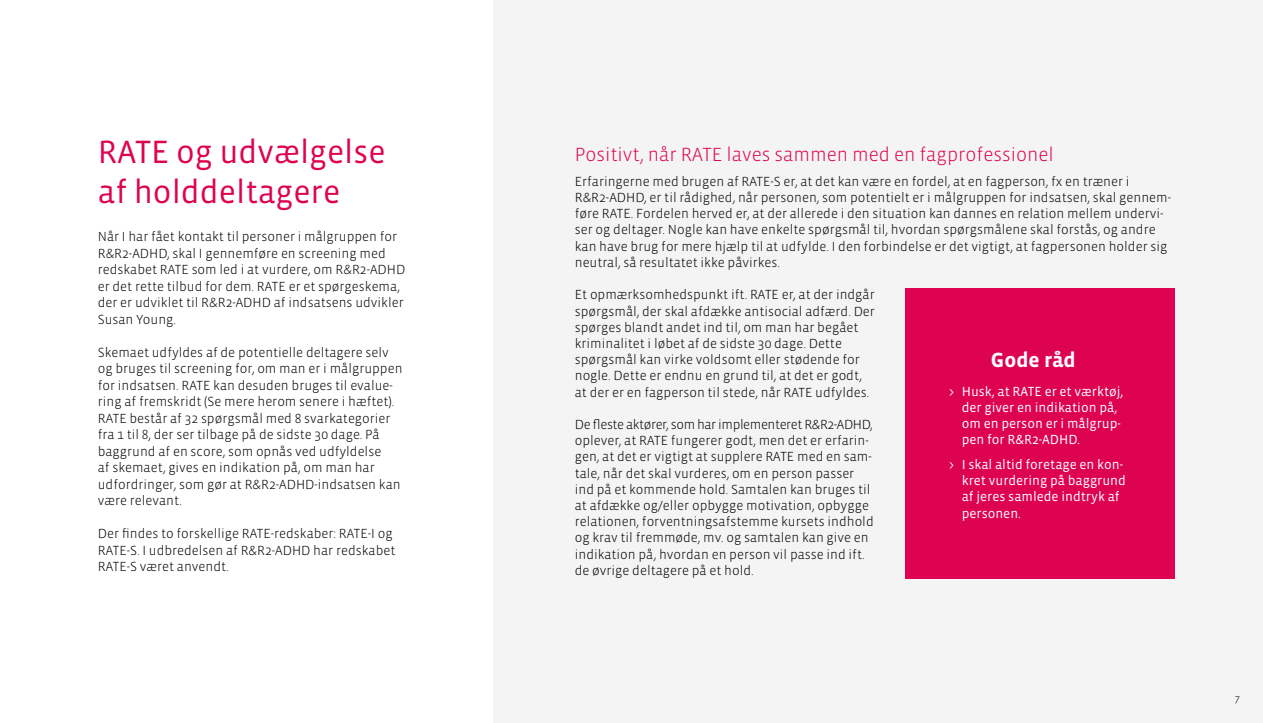
<style>
.page{position:relative;width:1263px;height:723px;background:#fff}
.page>*{position:absolute;margin:0;border:0;box-sizing:border-box;transform-origin:0 0}
.overksrift{font:33px/39.6px "Vista Sans OTCE";color:#de0351}
.txt{font:700 21px "Vista Sans OTCE";color:#fff}
.underoverskrift{font:300 19.5px "Vista Sans OTCE";color:#de0351}
.txt-2{font:300 13.5px/16.2px "Vista Sans OTCE";color:#000}
.t1{font:13.5px/16.2px "Vista Sans OTCE";color:#fff}
.txt-3{font:300 13.5px "Vista Sans OTCE";letter-spacing:-.03em;color:#000}
.t2{font:300 10.5px "Vista Sans OTCE";color:#000}
</style>
<div class="page">
<div style="left:493px;top:0;width:770px;height:723px;background:#f4f4f4"></div>
<div style="left:905px;top:288px;width:269px;height:290px;background:#de0351"></div>
<p class="overksrift" style="left:98px;top:132px;width:289px">RATE og udvælgelse af holddeltagere</p>
<p class="txt-2" style="left:98px;top:228px;width:309px">Når I har fået kontakt til personer i målgruppen for R&amp;R2-ADHD, skal I gennemføre en screening med redskabet RATE som led i at vurdere, om R&amp;R2-ADHD er det rette tilbud for dem. RATE er et spørgeskema, der er udviklet til R&amp;R2-ADHD af indsatsens udvikler Susan Young.</p>
<p class="txt-2" style="left:98px;top:344px;width:306px">Skemaet udfyldes af de potentielle deltagere selv og bruges til screening for, om man er i målgruppen for indsatsen. RATE kan desuden bruges til evalue&shy;ring af fremskridt (Se mere herom senere i hæftet).<br>RATE består af 32 spørgsmål med 8 svarkategorier fra 1 til 8, der ser tilbage på de sidste 30 dage. På baggrund af en score, som opnås ved udfyldelse<br>af skemaet, gives en indikation på, om man har udfordringer, som gør at R&amp;R2-ADHD-indsatsen kan være relevant.</p>
<p class="txt-2" style="left:98px;top:525px;width:299px">Der findes to forskellige RATE-redskaber: RATE-I og<br>RATE-S. I udbredelsen af R&amp;R2-ADHD har redskabet<br>RATE-S været anvendt.</p>
<p class="underoverskrift" style="left:575px;top:143px;width:481px">Positivt, når RATE laves sammen med en fagprofessionel</p>
<p class="txt-2" style="left:575px;top:173px;width:598px">Erfaringerne med brugen af RATE-S er, at det kan være en fordel, at en fagperson, fx en træner i R&amp;R2-ADHD, er til rådighed, når personen, som potentielt er i målgruppen for indsatsen, skal gennem&shy;føre RATE. Fordelen herved er, at der allerede i den situation kan dannes en relation mellem undervi&shy;ser og deltager. Nogle kan have enkelte spørgsmål til, hvordan spørgsmålene skal forstås, og andre kan have brug for mere hjælp til at udfylde. I den forbindelse er det vigtigt, at fagpersonen holder sig neutral, så resultatet ikke påvirkes.</p>
<p class="txt-2" style="left:575px;top:286px;width:302px">Et opmærksomhedspunkt ift. RATE er, at der indgår spørgsmål, der skal afdække antisocial adfærd. Der spørges blandt andet ind til, om man har begået kriminalitet i løbet af de sidste 30 dage. Dette spørgsmål kan virke voldsomt eller stødende for nogle. Dette er endnu en grund til, at det er godt, at der er en fagperson til stede, når RATE udfyldes.</p>
<p class="txt-3" style="left:575px;top:417px;width:299px">De fleste aktører, som har implementeret R&amp;R2-ADHD,</p>
<p class="txt-2" style="left:575px;top:432px;width:300px">oplever, at RATE fungerer godt, men det er erfarin&shy;gen, at det er vigtigt at supplere RATE med en sam&shy;tale, når det skal vurderes, om en person passer ind på et kommende hold. Samtalen kan bruges til at afdække og/eller opbygge motivation, opbygge relationen, forventningsafstemme kursets indhold og krav til fremmøde, mv. og samtalen kan give en indikation på, hvordan en person vil passe ind ift. de øvrige deltagere på et hold.</p>
<p class="txt" style="left:991px;top:348px;width:86px">Gode råd</p>
<p class="t1" style="left:962px;top:383px;width:163px;text-indent:-13px">&gt; Husk, at RATE er et værktøj, der giver en indikation på, om en person er i målgrup&shy;pen for R&amp;R2-ADHD.</p>
<p class="t1" style="left:962px;top:456px;width:166px;text-indent:-13px">&gt; I skal altid foretage en kon&shy;kret vurdering på baggrund af jeres samlede indtryk af personen.</p>
<p class="t2" style="left:1235px;top:692px;width:7px">7</p>
</div>
